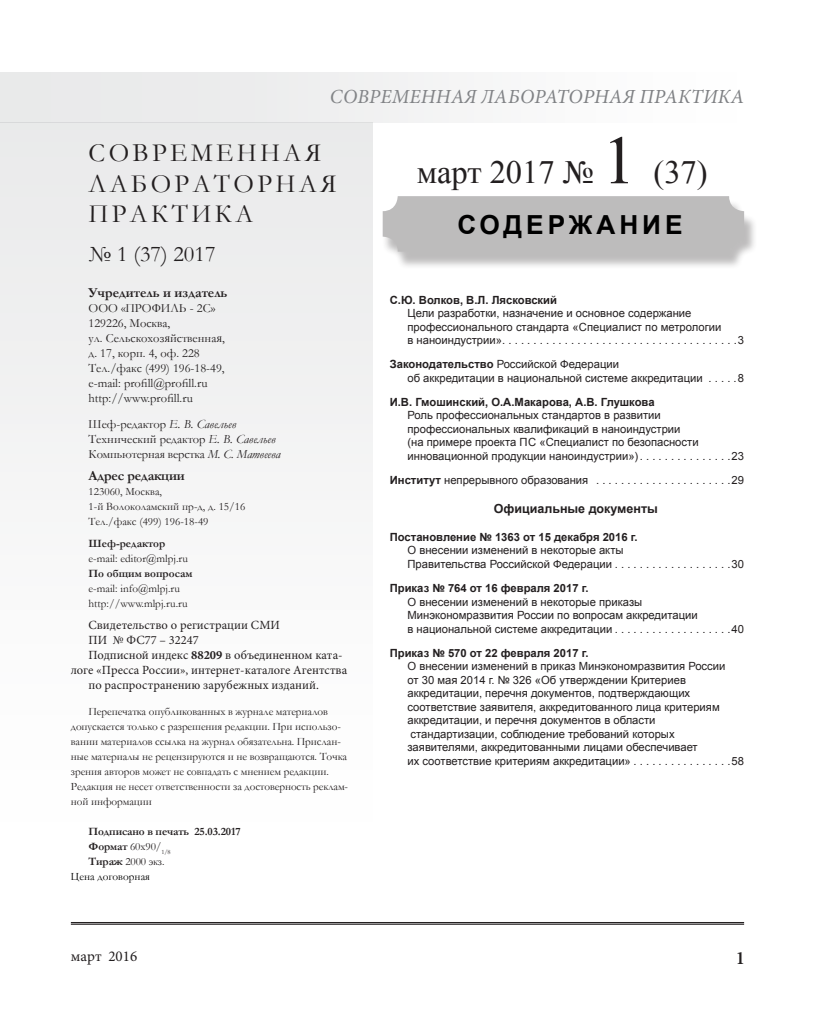
<style>
.page{position:relative;width:815px;height:1028px;background:#fff}
.page>*{position:absolute;margin:0;border:0;box-sizing:border-box;transform-origin:0 0}
.t1{font:32.5px "Times New Roman";color:#231f20}
.t2{font:26.25px/30.8px "Garamond";letter-spacing:.13em;color:#231f20}
.t3{font:700 26.25px "Arial";letter-spacing:.15em;color:#000}
.t4{font:22.5px "Garamond";color:#231f20}
.t5{font:italic 20px "Minion Pro";letter-spacing:.01em;color:#7e8083}
.t6{font:600 18.75px "Minion Pro";color:#231f20}
.t7{font:15px "Minion Pro";color:#231f20}
.t8{font:700 13.75px "Garamond";color:#231f20}
.t9{font:12.5px/15px "Garamond";color:#231f20}
.t10{font:12.5px "Minion Pro";color:#231f20}
.t11{font:700 12.5px "Arial";color:#231f20}
.t12{font:11.25px/13.5px "Arial";color:#231f20}
.t13{font:11.25px/15px "Garamond";letter-spacing:-.01em;color:#231f20}
.t14{font:700 11.25px "Arial";color:#231f20}
.t15{font:700 11.25px "Garamond";letter-spacing:-.01em;color:#231f20}
.t16{font:11.25px "Garamond";color:#000}
.s1{font-size:13.75px}
.s2{font-style:italic}
.s3{font-weight:700}
.s4{font-weight:400}
.s5{font-size:68.75px}
</style>
<div class="page">
<hr style="left:71px;top:923px;width:673px;height:1px;background:#231f20">
<hr style="left:71px;top:922px;width:673px;height:1px;background:#231f20">
<div style="left:1px;top:73px;width:814px;height:50px;background:linear-gradient(to right,#e6e6e7,#fff)"></div>
<div style="left:0;top:123px;width:372px;height:781px;background:#f6f6f6"></div>
<svg style="left:382px;top:211px;width:372px;height:55px"></svg>
<div style="left:383px;top:196px;width:361px;height:56px;background:#bdbcbc;border-radius:15px"></div>
<h3 class="t5" style="left:330px;top:83px;width:416px">СОВРЕМЕННАЯ ЛАБОРАТОРНАЯ ПРАКТИКА</h3>
<h2 class="t2" style="left:89px;top:136px;width:249px">СОВРЕМЕННАЯ<br>ЛАБОРАТОРНАЯ<br>ПРАКТИКА</h2>
<h3 class="t4" style="left:89px;top:239px;width:128px">№ 1 (37) 2017</h3>
<p class="t8" style="left:89px;top:283px;width:140px">Учредитель и издатель</p>
<p class="t9" style="left:89px;top:300px;width:138px">ООО «ПРОФИЛЬ - 2С»<br>129226, Москва,<br>ул. Сельскохоз<span class="s1">я</span>йственна<span class="s1">я</span>, д. 17, корп. 4, оф. 228<br>Тел./факс (499) 196-18-49, e-mail: profill@profill.ru http://www.profill.ru</p>
<p class="t9" style="left:89px;top:416px;width:194px">Шеф-редактор <span class="s2">Е. В. Савельев<br></span>Технический редактор <span class="s2">Е. В. Савельев<br></span>Компьютерная верстка <span class="s2">М. С. Матвеева</span></p>
<p class="t8" style="left:89px;top:466px;width:98px">Адрес редакции</p>
<p class="t13" style="left:89px;top:483px;width:158px">123060, Москва,<br>1-й Волоколамский пр-д, д. 15/16<br>Тел./факс (499) 196-18-49</p>
<p class="t15" style="left:89px;top:536px;width:78px">Шеф-редактор</p>
<p class="t13" style="left:89px;top:550px;width:101px">e-mail: editor@mlpj.ru</p>
<p class="t15" style="left:89px;top:565px;width:105px">По общим вопросам</p>
<p class="t13" style="left:89px;top:580px;width:101px">e-mail: info@mlpj.ru http://www.mlpj.ru.ru</p>
<p class="t10" style="left:89px;top:616px;width:193px">Свидетельство о регистрации СМИ</p>
<p class="t10" style="left:89px;top:631px;width:112px">ПИ № ФС77 – 32247</p>
<p class="t10" style="left:89px;top:646px;width:256px">Подписной индекс <span class="s3">88209</span> в объединенном ката-</p>
<p class="t10" style="left:71px;top:661px;width:278px">логе «Пресса России», интернет-каталоге Агентства</p>
<p class="t10" style="left:89px;top:676px;width:232px">по распространению зарубежных изданий.</p>
<p class="t13" style="left:71px;top:703px;width:279px;text-indent:18px">Перепечатка опубликованных в журнале материалов допускается только с разрешения редакции. При использо&shy;вании материалов ссылка на журнал обязательна. Прислан&shy;ные материалы не рецензируются и не возвращаются. Точка зрения авторов может не совпадать с мнением редакции.<br>Редакция не несет ответственности за достоверность реклам&shy;ной информации</p>
<p class="t15" style="left:89px;top:823px;width:154px">Подписано в печать 25.03.2017</p>
<p class="t15" style="left:89px;top:838px;width:84px">Формат <span class="s4">60х90/</span><sub>1/8</sub></p>
<p class="t13" style="left:89px;top:853px;width:78px"><span class="s3">Тираж</span> 2000 экз.</p>
<p class="t16" style="left:71px;top:868px;width:81px">Цена договорная</p>
<h1 class="t1" style="left:417px;top:149px;width:292px">март 2017 № <span class="s5">1</span> (37)</h1>
<h2 class="t3" style="left:457px;top:206px;width:227px">СОДЕРЖАНИЕ</h2>
<p class="t14" style="left:390px;top:292px;width:169px">С.Ю. Волков, В.Л. Лясковский</p>
<p class="t12" style="left:407px;top:306px;width:338px">Цели разработки, назначение и основное содержание профессионального стандарта «Специалист по метрологии<br>в наноиндустрии» . . . . . . . . . . . . . . . . . . . . . . . . . . . . . . . . . . . . . 3</p>
<p class="t12" style="left:407px;top:357px;width:338px;text-indent:-18px"><span class="s3">Законодательство</span> Российской Федерации<br>об аккредитации в национальной системе аккредитации . . . . 8</p>
<p class="t14" style="left:390px;top:394px;width:266px">И.В. Гмошинский, О.А.Макарова, А.В. Глушкова</p>
<p class="t12" style="left:407px;top:408px;width:338px">Роль профессиональных стандартов в развитии профессиональных квалификаций в наноиндустрии<br>(на примере проекта ПС «Специалист по безопасности инновационной продукции наноиндустрии») . . . . . . . . . . . . . . 23</p>
<p class="t12" style="left:390px;top:473px;width:356px"><span class="s3">Институт</span> непрерывного образования . . . . . . . . . . . . . . . . . . . . . 29</p>
<p class="t11" style="left:494px;top:500px;width:166px">Официальные документы</p>
<p class="t14" style="left:390px;top:529px;width:249px">Постановление № 1363 от 15 декабря 2016 г.</p>
<p class="t12" style="left:407px;top:543px;width:338px">О внесении изменений в некоторые акты<br>Правительства Российской Федерации . . . . . . . . . . . . . . . . . . 30</p>
<p class="t14" style="left:390px;top:580px;width:200px">Приказ № 764 от 16 февраля 2017 г.</p>
<p class="t12" style="left:407px;top:595px;width:338px">О внесении изменений в некоторые приказы<br>Минэкономразвития России по вопросам аккредитации<br>в национальной системе аккредитации . . . . . . . . . . . . . . . . . . 40</p>
<p class="t14" style="left:390px;top:645px;width:200px">Приказ № 570 от 22 февраля 2017 г.</p>
<p class="t12" style="left:407px;top:659px;width:338px">О внесении изменений в приказ Минэкономразвития России<br>от 30 мая 2014 г. № 326 «Об утверждении Критериев аккредитации, перечня документов, подтверждающих соответствие заявителя, аккредитованного лица критериям аккредитации, и перечня документов в области стандартизации, соблюдение требований которых заявителями, аккредитованными лицами обеспечивает<br>их соответствие критериям аккредитации» . . . . . . . . . . . . . . . 58</p>
<h3 class="t7" style="left:71px;top:946px;width:68px">март 2016</h3>
<h3 class="t6" style="left:736px;top:944px;width:11px">1</h3>
</div>
